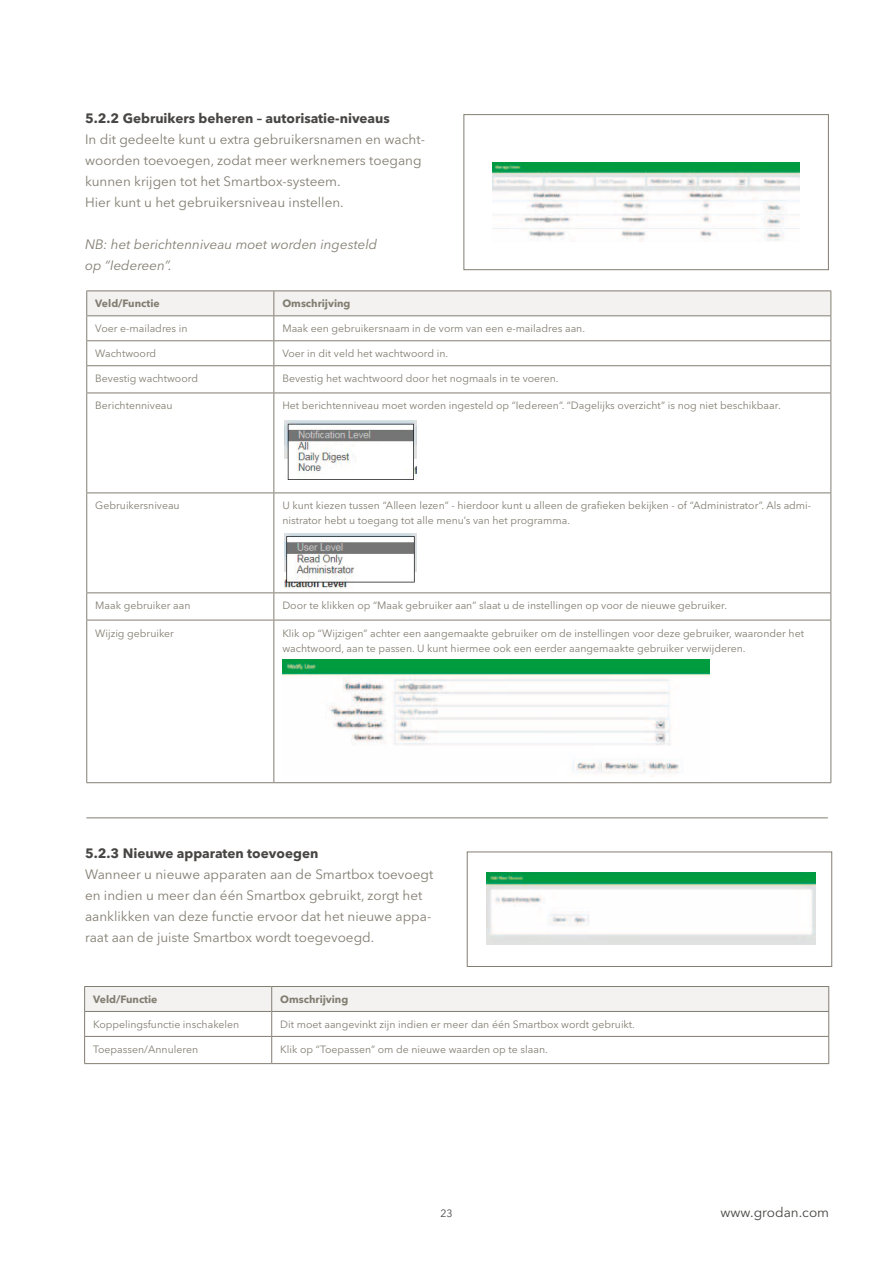
<style>
.page{position:relative;width:893px;height:1263px;background:#fff}
.page>*{position:absolute;margin:0;border:0;box-sizing:border-box;transform-origin:0 0}
.t1{font:13.5px/21px "Avenir Next LT Pro";color:#837e72}
.t2{font:700 13.5px "Avenir Next LT Pro";color:#484644}
.t3{font:italic 13.5px/21px "Avenir Next LT Pro";color:#837e72}
.t4{font:13.5px "Avenir Next LT Pro";color:#484644}
.t5{font:10.5px/15px "Avenir Next LT Pro";color:#837e72}
.t6{font:700 10.5px "Avenir Next LT Pro";color:#837e72}
.t7{font:10.5px "Avenir Next LT Pro";color:#484644}
</style>
<div class="page">
<img style="left:493px;top:162px;width:306px;height:80px">
<div style="left:463px;top:114px;width:366px;height:156px;border:1px solid #837e72"></div>
<img style="left:487px;top:873px;width:329px;height:72px">
<div style="left:467px;top:851px;width:365px;height:116px;border:1px solid #837e72"></div>
<hr style="left:86px;top:817px;width:742px;height:1px;background:#837e72">
<svg style="left:84px;top:986px;width:745px;height:77px"></svg>
<hr style="left:84px;top:1063px;width:188px;height:1px;background:#837e72">
<hr style="left:272px;top:1063px;width:557px;height:1px;background:#837e72">
<hr style="left:86px;top:290px;width:188px;height:1px;background:#837e72">
<hr style="left:274px;top:290px;width:557px;height:1px;background:#837e72">
<svg style="left:86px;top:291px;width:745px;height:102px"></svg>
<hr style="left:86px;top:393px;width:188px;height:1px;background:#837e72">
<hr style="left:86px;top:393px;width:1px;height:99px;background:#837e72">
<hr style="left:274px;top:393px;width:557px;height:1px;background:#837e72">
<hr style="left:273px;top:393px;width:1px;height:99px;background:#837e72">
<hr style="left:830px;top:393px;width:1px;height:99px;background:#837e72">
<hr style="left:86px;top:492px;width:188px;height:1px;background:#837e72">
<hr style="left:86px;top:493px;width:1px;height:99px;background:#837e72">
<hr style="left:274px;top:492px;width:557px;height:1px;background:#837e72">
<hr style="left:273px;top:493px;width:1px;height:99px;background:#837e72">
<hr style="left:830px;top:493px;width:1px;height:99px;background:#837e72">
<hr style="left:86px;top:592px;width:188px;height:1px;background:#837e72">
<svg style="left:86px;top:593px;width:1px;height:27px"></svg>
<hr style="left:274px;top:592px;width:557px;height:1px;background:#837e72">
<svg style="left:273px;top:593px;width:1px;height:27px"></svg>
<svg style="left:830px;top:593px;width:1px;height:27px"></svg>
<hr style="left:86px;top:620px;width:188px;height:1px;background:#837e72">
<hr style="left:86px;top:620px;width:1px;height:162px;background:#837e72">
<hr style="left:274px;top:620px;width:557px;height:1px;background:#837e72">
<hr style="left:273px;top:620px;width:1px;height:162px;background:#837e72">
<hr style="left:830px;top:620px;width:1px;height:162px;background:#837e72">
<hr style="left:86px;top:782px;width:188px;height:1px;background:#837e72">
<hr style="left:274px;top:782px;width:557px;height:1px;background:#837e72">
<img style="left:285px;top:420px;width:132px;height:60px">
<img style="left:285px;top:533px;width:132px;height:56px">
<img style="left:283px;top:659px;width:426px;height:115px">
<p class="t2" style="left:85px;top:110px;width:306px">5.2.2 Gebruikers beheren – autorisatie-niveaus</p>
<p class="t1" style="left:85px;top:129px;width:341px">In dit gedeelte kunt u extra gebruikersnamen en wacht&shy;woorden toevoegen, zodat meer werknemers toegang kunnen krijgen tot het Smartbox-systeem.<br>Hier kunt u het gebruikersniveau instellen.</p>
<p class="t3" style="left:85px;top:234px;width:294px">NB: het berichtenniveau moet worden ingesteld op “Iedereen”.</p>
<p class="t6" style="left:95px;top:297px;width:66px">Veld/Functie</p>
<p class="t6" style="left:282px;top:297px;width:70px">Omschrijving</p>
<p class="t5" style="left:95px;top:321px;width:94px">Voer e-mailadres in</p>
<p class="t5" style="left:282px;top:321px;width:304px">Maak een gebruikersnaam in de vorm van een e-mailadres aan.</p>
<p class="t5" style="left:95px;top:346px;width:63px">Wachtwoord</p>
<p class="t5" style="left:282px;top:346px;width:167px">Voer in dit veld het wachtwoord in.</p>
<p class="t5" style="left:95px;top:371px;width:104px">Bevestig wachtwoord</p>
<p class="t5" style="left:282px;top:371px;width:278px">Bevestig het wachtwoord door het nogmaals in te voeren.</p>
<p class="t5" style="left:95px;top:398px;width:79px">Berichtenniveau</p>
<p class="t5" style="left:282px;top:398px;width:500px">Het berichtenniveau moet worden ingesteld op “Iedereen”. “Dagelijks overzicht” is nog niet beschikbaar.</p>
<p class="t5" style="left:95px;top:498px;width:86px">Gebruikersniveau</p>
<p class="t5" style="left:282px;top:498px;width:530px">U kunt kiezen tussen “Alleen lezen” - hierdoor kunt u alleen de grafieken bekijken - of “Administrator”. Als admi&shy;nistrator hebt u toegang tot alle menu’s van het programma.</p>
<p class="t5" style="left:95px;top:598px;width:97px">Maak gebruiker aan</p>
<p class="t5" style="left:282px;top:598px;width:446px">Door te klikken op “Maak gebruiker aan” slaat u de instellingen op voor de nieuwe gebruiker.</p>
<p class="t5" style="left:95px;top:625px;width:80px">Wijzig gebruiker</p>
<p class="t5" style="left:282px;top:625px;width:523px">Klik op “Wijzigen” achter een aangemaakte gebruiker om de instellingen voor deze gebruiker, waaronder het wachtwoord, aan te passen. U kunt hiermee ook een eerder aangemaakte gebruiker verwijderen.</p>
<p class="t2" style="left:85px;top:845px;width:235px">5.2.3 Nieuwe apparaten toevoegen</p>
<p class="t1" style="left:85px;top:864px;width:350px">Wanneer u nieuwe apparaten aan de Smartbox toevoegt en indien u meer dan één Smartbox gebruikt, zorgt het aanklikken van deze functie ervoor dat het nieuwe appa&shy;raat aan de juiste Smartbox wordt toegevoegd.</p>
<p class="t6" style="left:93px;top:993px;width:66px">Veld/Functie</p>
<p class="t6" style="left:280px;top:993px;width:70px">Omschrijving</p>
<p class="t5" style="left:93px;top:1017px;width:148px">Koppelingsfunctie inschakelen</p>
<p class="t5" style="left:280px;top:1017px;width:356px">Dit moet aangevinkt zijn indien er meer dan één Smartbox wordt gebruikt.</p>
<p class="t5" style="left:93px;top:1042px;width:106px">Toepassen/Annuleren</p>
<p class="t5" style="left:280px;top:1042px;width:269px">Klik op “Toepassen” om de nieuwe waarden op te slaan.</p>
<p class="t7" style="left:440px;top:1207px;width:14px">23</p>
<p class="t4" style="left:720px;top:1204px;width:110px">www.grodan.com</p>
</div>
